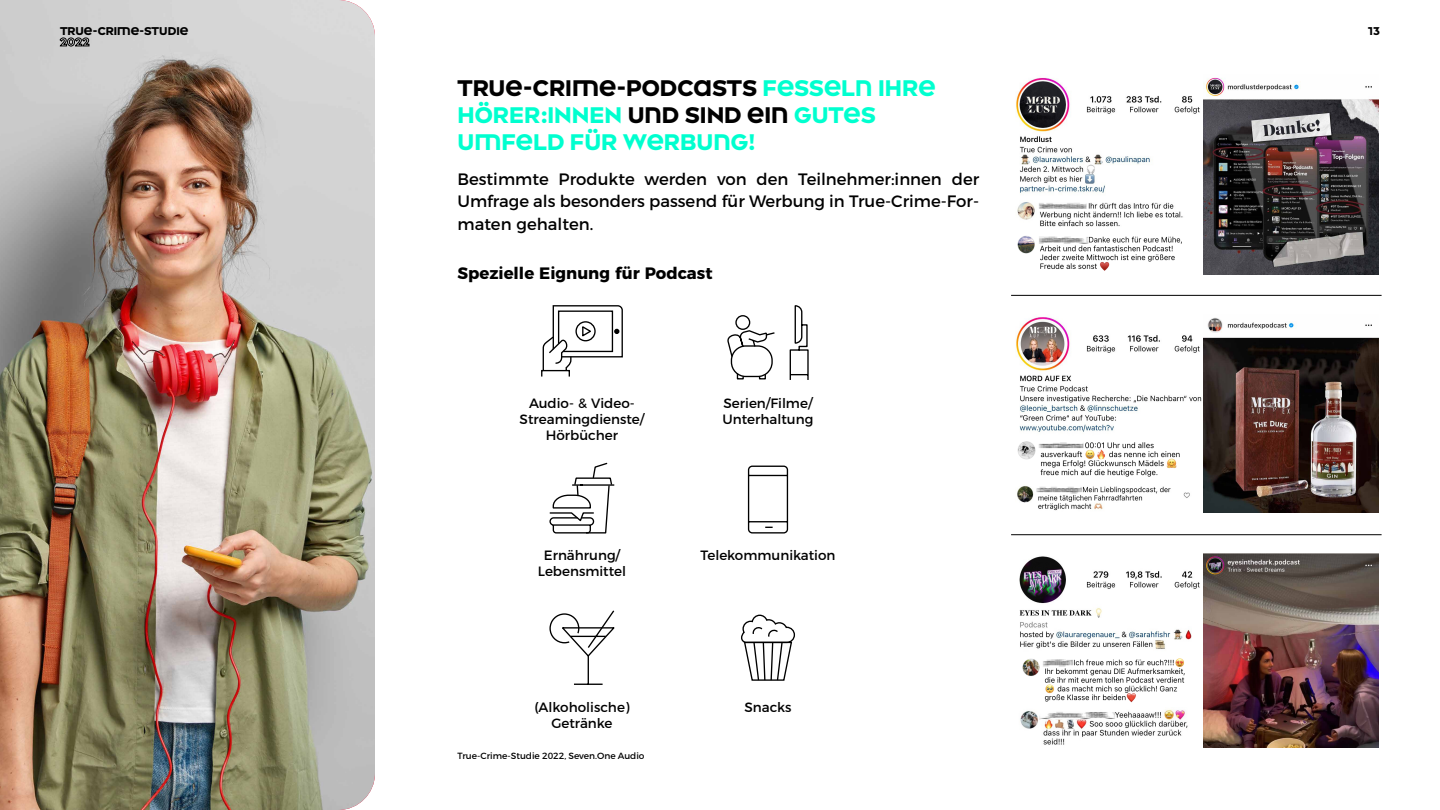
<style>
.page{position:relative;width:1440px;height:810px;background:#fff}
.page>*{position:absolute;margin:0;border:0;box-sizing:border-box;transform-origin:0 0}
.t1{font:800 22.5px/27px "Seven One Head 01 Head";color:#00ffcf}
.t2{font:16.5px/22.5px "Montserrat";color:#000;text-align:justify}
.t3{font:700 16.5px "Montserrat";color:#000}
.t4{font:13.5px/16.2px "Montserrat";color:#000;text-align:center}
.t5{font:800 11.25px/11.2px "Seven One Head 01 Head";color:#000}
.t6{font:9px "Montserrat";color:#000}
.s1{color:#000}
</style>
<div class="page">
<img style="left:0;top:0;width:375px;height:810px">
<svg style="left:549px;top:610px;width:66px;height:75px"></svg>
<svg style="left:541px;top:305px;width:82px;height:72px"></svg>
<hr style="left:581px;top:484px;width:33px;height:2px;background:#000">
<svg style="left:549px;top:462px;width:64px;height:72px"></svg>
<svg style="left:727px;top:305px;width:82px;height:75px"></svg>
<div style="left:735px;top:315px;width:15px;height:15px;border:1px solid #000;border-radius:50%"></div>
<svg style="left:741px;top:614px;width:54px;height:67px"></svg>
<svg style="left:747px;top:465px;width:42px;height:69px"></svg>
<img style="left:1017px;top:202px;width:166px;height:25px">
<img style="left:1017px;top:236px;width:165px;height:35px">
<img style="left:1016px;top:77px;width:188px;height:119px">
<img style="left:1204px;top:77px;width:175px;height:198px">
<img style="left:1017px;top:441px;width:163px;height:36px">
<img style="left:1017px;top:486px;width:173px;height:25px">
<img style="left:1016px;top:317px;width:188px;height:118px">
<img style="left:1204px;top:318px;width:175px;height:194px">
<img style="left:1022px;top:658px;width:163px;height:45px">
<img style="left:1020px;top:709px;width:168px;height:36px">
<img style="left:1019px;top:553px;width:185px;height:99px">
<img style="left:1204px;top:553px;width:175px;height:195px">
<hr style="left:1011px;top:295px;width:371px;height:1px;background:#000">
<hr style="left:1011px;top:535px;width:371px;height:1px;background:#000">
<p class="t5" style="left:60px;top:25px;width:130px">TRUE-CRIME-STUDIE<br>2022</p>
<h1 class="t1" style="left:458px;top:74px;width:480px"><span class="s1">TRUE-CRIME-PODCASTS</span> FESSELN IHRE<br>HÖRER:INNEN <span class="s1">UND SIND EIN</span> GUTES<br>UMFELD FÜR WERBUNG!</h1>
<p class="t2" style="left:458px;top:166px;width:523px">Bestimmte Produkte werden von den Teilnehmer:innen der Umfrage als besonders passend für Werbung in True-Crime-For&shy;maten gehalten.</p>
<p class="t3" style="left:458px;top:259px;width:257px">Spezielle Eignung für Podcast</p>
<p class="t4" style="left:520px;top:394px;width:126px">Audio- &amp; Video-<br>Streamingdienste/<br>Hörbücher</p>
<p class="t4" style="left:723px;top:394px;width:92px;text-align:left">Serien/Filme/<br>Unterhaltung</p>
<p class="t4" style="left:538px;top:546px;width:90px">Ernährung/<br>Lebensmittel</p>
<p class="t4" style="left:701px;top:546px;width:136px">Telekommunikation</p>
<p class="t4" style="left:534px;top:698px;width:97px">(Alkoholische)</p>
<p class="t4" style="left:744px;top:698px;width:49px">Snacks</p>
<p class="t4" style="left:551px;top:714px;width:63px">Getränke</p>
<p class="t6" style="left:458px;top:748px;width:189px">True-Crime-Studie 2022, Seven.One Audio</p>
<p class="t5" style="left:1368px;top:25px;width:13px">13</p>
</div>
